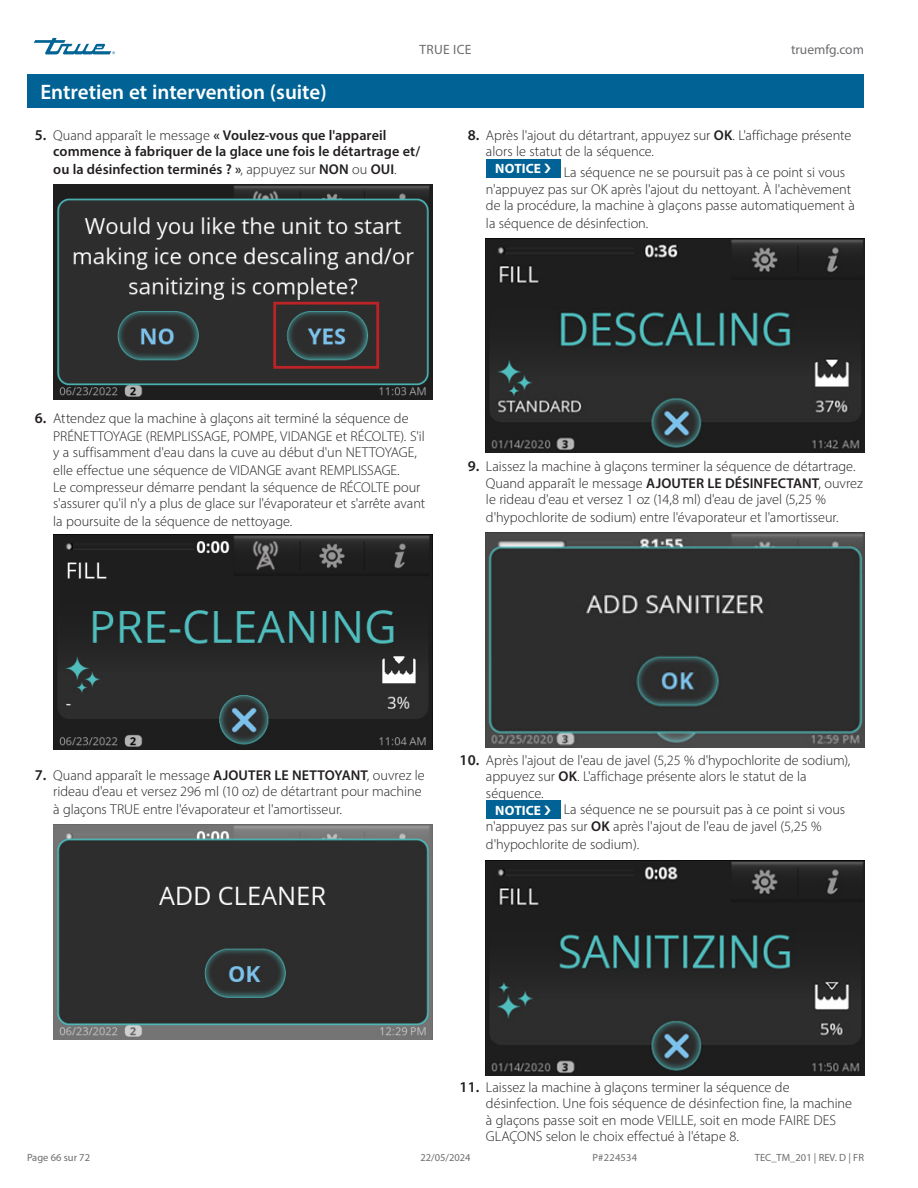
<style>
.page{position:relative;width:918px;height:1188px;background:#fff}
.page>*{position:absolute;margin:0;border:0;box-sizing:border-box;transform-origin:0 0}
.Title_bar_Page_header{font:600 21px "Myriad Pro";color:#fff}
.t1{font:300 14.25px/16.5px "Myriad Pro";color:#231f20}
.t2{font:600 14.25px/16.5px "Myriad Pro";letter-spacing:.005em;color:#231f20}
.t3{font:13.5px "Myriad Pro";color:#6c6d70}
.Table_text{font:700 13.5px "Myriad Pro";letter-spacing:.005em;color:#fff}
.t4{font:10.5px "Myriad Pro";color:#6c6d70}
.s1{font-size:15px}
.s2{font-weight:300}
.s3{font-weight:600;font-size:15px}
.s4{font-weight:600}
</style>
<div class="page">
<svg style="left:34px;top:38px;width:81px;height:16px"></svg>
<div style="left:27px;top:74px;width:837px;height:34px;background:#016395"></div>
<img style="left:53px;top:185px;width:379px;height:214px">
<div style="left:273px;top:302px;width:106px;height:67px;border:3px solid #bc2326"></div>
<img style="left:53px;top:534px;width:379px;height:215px">
<img style="left:53px;top:825px;width:379px;height:214px">
<div style="left:486px;top:159px;width:74px;height:18px;background:#016395"></div>
<img style="left:486px;top:238px;width:379px;height:214px">
<img style="left:486px;top:533px;width:379px;height:214px">
<div style="left:486px;top:801px;width:74px;height:18px;background:#016395"></div>
<img style="left:486px;top:860px;width:379px;height:215px">
<p class="t3" style="left:419px;top:42px;width:54px">TRUE ICE</p>
<p class="t3" style="left:791px;top:42px;width:74px">truemfg.com</p>
<p class="Title_bar_Page_header" style="left:41px;top:79px;width:288px">Entretien et intervention (suite)</p>
<p class="t2" style="left:53px;top:126px;width:369px;text-indent:-18px"><span class="s1">5.</span> <span class="s2">Quand apparaît le message</span> « Voulez-vous que l'appareil commence à fabriquer de la glace une fois le détartrage et/</p>
<p class="t2" style="left:53px;top:161px;width:345px">ou la désinfection terminés ? »<span class="s2">, appuyez sur</span> NON <span class="s2">ou</span> OUI<span class="s2">.</span></p>
<p class="t1" style="left:486px;top:127px;width:367px;text-indent:-18px"><span class="s3">8.</span> Après l'ajout du détartrant, appuyez sur <span class="s4">OK</span>. L'affichage présente alors le statut de la séquence.</p>
<p class="Table_text" style="left:495px;top:160px;width:47px">NOTICE</p>
<p class="t1" style="left:486px;top:164px;width:370px;text-indent:78px">La séquence ne se poursuit pas à ce point si vous n'appuyez pas sur OK après l'ajout du nettoyant. À l'achèvement de la procédure, la machine à glaçons passe automatiquement à</p>
<p class="t1" style="left:486px;top:215px;width:164px">la séquence de désinfection.</p>
<p class="t1" style="left:53px;top:409px;width:373px;line-height:18px;text-indent:-18px"><span class="s3">6.</span> Attendez que la machine à glaçons ait terminé la séquence de<br>PRÉNETTOYAGE (REMPLISSAGE, POMPE, VIDANGE et RÉCOLTE). S'il</p>
<p class="t1" style="left:53px;top:444px;width:365px;line-height:18px">y a suffisamment d'eau dans la cuve au début d'un NETTOYAGE, elle effectue une séquence de VIDANGE avant REMPLISSAGE.</p>
<p class="t1" style="left:53px;top:479px;width:373px">Le compresseur démarre pendant la séquence de RÉCOLTE pour s'assurer qu'il n'y a plus de glace sur l'évaporateur et s'arrête avant</p>
<p class="t1" style="left:53px;top:513px;width:241px">la poursuite de la séquence de nettoyage.</p>
<p class="t1" style="left:486px;top:458px;width:378px;text-indent:-18px"><span class="s3">9.</span> Laissez la machine à glaçons terminer la séquence de détartrage.<br>Quand apparaît le message <span class="s4">AJOUTER LE DÉSINFECTANT</span>, ouvrez le rideau d'eau et versez 1 oz (14,8 ml) d'eau de javel (5,25 %</p>
<p class="t1" style="left:486px;top:509px;width:354px">d'hypochlorite de sodium) entre l'évaporateur et l'amortisseur.</p>
<p class="t1" style="left:35px;top:767px;width:391px;text-align:right"><span class="s3">7.</span> Quand apparaît le message <span class="s4">AJOUTER LE NETTOYANT</span>, ouvrez le rideau d'eau et versez 296 ml (10 oz) de détartrant pour machine</p>
<p class="t1" style="left:53px;top:801px;width:290px">à glaçons TRUE entre l'évaporateur et l'amortisseur.</p>
<p class="t1" style="left:486px;top:752px;width:366px;text-indent:-26px"><span class="s3">10.</span> Après l'ajout de l'eau de javel (5,25 % d'hypochlorite de sodium), appuyez sur <span class="s4">OK</span>. L'affichage présente alors le statut de la séquence.</p>
<p class="Table_text" style="left:495px;top:802px;width:47px">NOTICE</p>
<p class="t1" style="left:486px;top:801px;width:361px;text-indent:78px">La séquence ne se poursuit pas à ce point si vous n'appuyez pas sur <span class="s4">OK</span> après l'ajout de l'eau de javel (5,25 %</p>
<p class="t1" style="left:486px;top:836px;width:155px">d'hypochlorite de sodium).</p>
<p class="t1" style="left:486px;top:1079px;width:368px;text-indent:-26px"><span class="s3">11.</span> Laissez la machine à glaçons terminer la séquence de désinfection. Une fois séquence de désinfection fine, la machine à glaçons passe soit en mode VEILLE, soit en mode FAIRE DES GLAÇONS selon le choix effectué à l'étape 8.</p>
<p class="t4" style="left:27px;top:1151px;width:65px">Page 66 sur 72</p>
<p class="t4" style="left:420px;top:1151px;width:52px">22/05/2024</p>
<p class="t4" style="left:592px;top:1151px;width:46px">P#224534</p>
<p class="t4" style="left:755px;top:1151px;width:111px">TEC_TM_201 | REV. D | FR</p>
</div>
